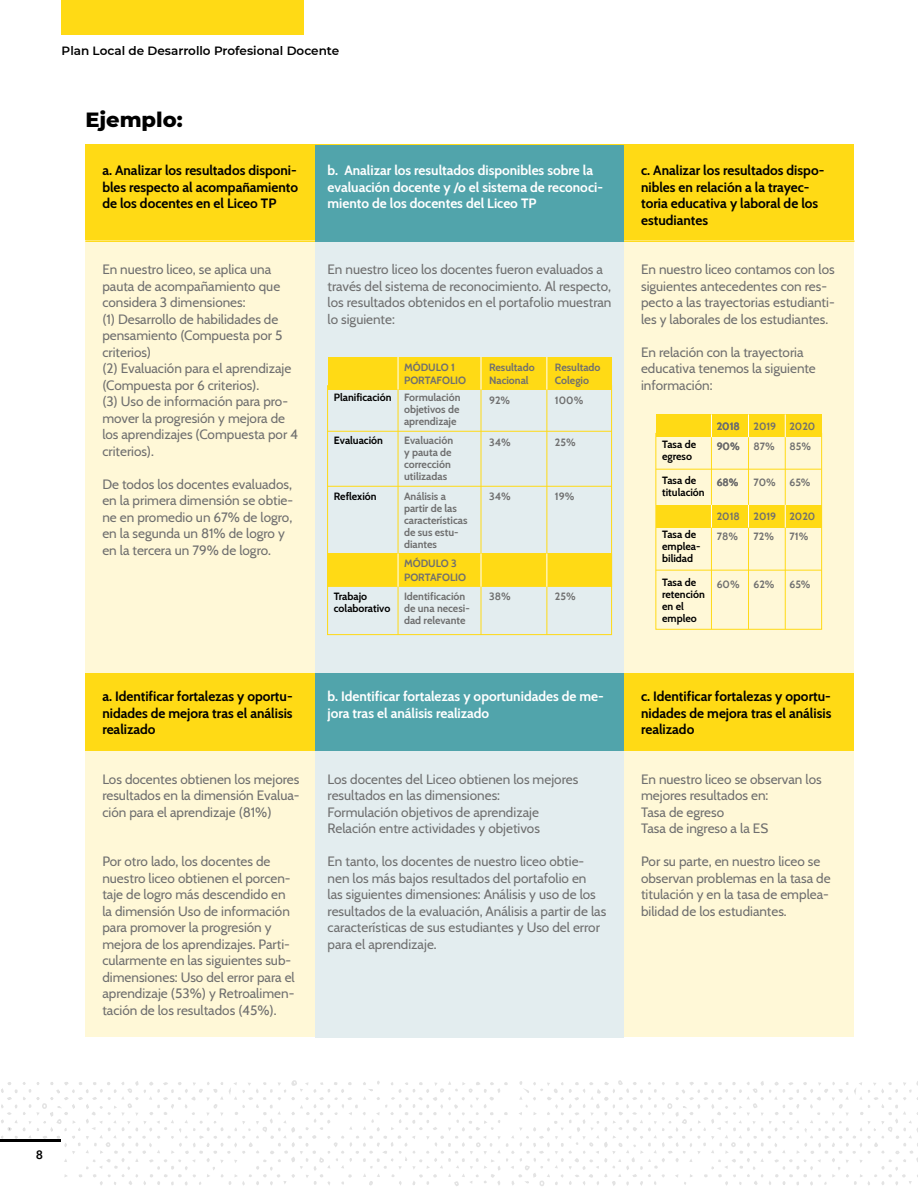
<style>
.page{position:relative;width:918px;height:1188px;background:#fff}
.page>*{position:absolute;margin:0;border:0;box-sizing:border-box;transform-origin:0 0}
.t1{font:800 21px "Montserrat";color:#000}
.t2{font:13.5px/16.5px "Cabin";color:#6f6f6f}
.t3{font:700 13.5px/16.5px "Cabin";color:#000;text-align:justify}
.t4{font:700 13.5px/16.5px "Cabin";color:#fff}
.t5{font:600 12px "Montserrat";color:#000}
.t6{font:600 12px "Avenir Next LT Pro";color:#000}
.t7{font:700 10.5px/12px "Cabin";color:#6f6f6f}
.t8{font:700 10.5px/12px "Cabin";color:#000}
</style>
<div class="page">
<svg style="left:0;top:1080px;width:918px;height:106px"></svg>
<div style="left:0;top:1143px;width:61px;height:45px;background:#fff"></div>
<div style="left:62px;top:0;width:242px;height:35px;background:#ffda15"></div>
<hr style="left:0;top:1140px;width:61px;height:2px;background:#000">
<div style="left:86px;top:232px;width:768px;height:805px;background:#fff8d7"></div>
<div style="left:315px;top:242px;width:309px;height:796px;background:#e3edef"></div>
<div style="left:655px;top:433px;width:167px;height:197px;border:1px solid #ffda15"></div>
<div style="left:328px;top:357px;width:284px;height:33px;background:#ffda15"></div>
<div style="left:328px;top:553px;width:284px;height:33px;background:#ffda15"></div>
<div style="left:85px;top:145px;width:769px;height:95px;background:#ffda15"></div>
<div style="left:85px;top:673px;width:769px;height:78px;background:#ffda15"></div>
<div style="left:656px;top:414px;width:166px;height:23px;background:#ffda15"></div>
<div style="left:327px;top:553px;width:285px;height:34px;border:1px solid #ffda15"></div>
<div style="left:656px;top:505px;width:166px;height:23px;background:#ffda15"></div>
<hr style="left:85px;top:240px;width:770px;height:2px;background:#ffda15">
<hr style="left:398px;top:385px;width:1px;height:250px;background:#ffda15">
<hr style="left:398px;top:357px;width:1px;height:33px;background:#fff">
<hr style="left:398px;top:553px;width:1px;height:34px;background:#fff">
<hr style="left:711px;top:433px;width:1px;height:196px;background:#ffda15">
<svg style="left:711px;top:414px;width:1px;height:23px"></svg>
<svg style="left:711px;top:505px;width:1px;height:23px"></svg>
<hr style="left:481px;top:385px;width:1px;height:250px;background:#ffda15">
<hr style="left:481px;top:357px;width:1px;height:33px;background:#fff">
<hr style="left:481px;top:553px;width:1px;height:34px;background:#fff">
<hr style="left:748px;top:433px;width:1px;height:196px;background:#ffda15">
<svg style="left:748px;top:414px;width:1px;height:23px"></svg>
<svg style="left:748px;top:505px;width:1px;height:23px"></svg>
<hr style="left:785px;top:433px;width:1px;height:196px;background:#ffda15">
<svg style="left:785px;top:414px;width:1px;height:23px"></svg>
<svg style="left:785px;top:505px;width:1px;height:23px"></svg>
<hr style="left:547px;top:385px;width:1px;height:250px;background:#ffda15">
<hr style="left:547px;top:357px;width:1px;height:33px;background:#fff">
<hr style="left:547px;top:553px;width:1px;height:34px;background:#fff">
<hr style="left:328px;top:431px;width:284px;height:1px;background:#ffda15">
<hr style="left:328px;top:486px;width:284px;height:1px;background:#ffda15">
<hr style="left:656px;top:469px;width:166px;height:1px;background:#ffda15">
<hr style="left:656px;top:570px;width:166px;height:1px;background:#ffda15">
<div style="left:315px;top:145px;width:309px;height:97px;background:#51a4ab"></div>
<div style="left:315px;top:673px;width:309px;height:78px;background:#51a4ab"></div>
<p class="t5" style="left:62px;top:43px;width:279px">Plan Local de Desarrollo Profesional Docente</p>
<h1 class="t1" style="left:85px;top:104px;width:99px">Ejemplo:</h1>
<p class="t3" style="left:102px;top:162px;width:197px">a. Analizar los resultados disponi&shy;bles respecto al acompañamiento de los docentes en el Liceo TP</p>
<p class="t2" style="left:102px;top:261px;width:197px">En nuestro liceo, se aplica una pauta de acompañamiento que considera 3 dimensiones:<br>(1) Desarrollo de habilidades de pensamiento (Compuesta por 5 criterios)<br>(2) Evaluación para el aprendizaje (Compuesta por 6 criterios).<br>(3) Uso de información para pro&shy;mover la progresión y mejora de los aprendizajes (Compuesta por 4 criterios).</p>
<p class="t2" style="left:102px;top:475px;width:192px">De todos los docentes evaluados, en la primera dimensión se obtie&shy;ne en promedio un 67% de logro, en la segunda un 81% de logro y en la tercera un 79% de logro.</p>
<p class="t3" style="left:102px;top:687px;width:192px">a. Identificar fortalezas y oportu&shy;nidades de mejora tras el análisis realizado</p>
<p class="t2" style="left:102px;top:770px;width:199px;text-align:justify">Los docentes obtienen los mejores resultados en la dimensión Evalua&shy;ción para el aprendizaje (81%)</p>
<p class="t2" style="left:102px;top:852px;width:194px">Por otro lado, los docentes de nuestro liceo obtienen el porcen&shy;taje de logro más descendido en la dimensión Uso de información para promover la progresión y mejora de los aprendizajes. Parti&shy;cularmente en las siguientes sub&shy;dimensiones: Uso del error para el aprendizaje (53%) y Retroalimen&shy;tación de los resultados (45%).</p>
<p class="t4" style="left:328px;top:162px;width:277px">b. Analizar los resultados disponibles sobre la evaluación docente y /o el sistema de reconoci&shy;miento de los docentes del Liceo TP</p>
<p class="t2" style="left:328px;top:261px;width:285px">En nuestro liceo los docentes fueron evaluados a través del sistema de reconocimiento. Al respecto, los resultados obtenidos en el portafolio muestran lo siguiente:</p>
<p class="t8" style="left:334px;top:390px;width:59px">Planificación</p>
<p class="t8" style="left:334px;top:434px;width:51px">Evaluación</p>
<p class="t8" style="left:334px;top:489px;width:44px">Reflexión</p>
<p class="t8" style="left:334px;top:590px;width:58px">Trabajo colaborativo</p>
<p class="t7" style="left:404px;top:360px;width:64px;line-height:13.5px">MÓDULO 1<br>PORTAFOLIO</p>
<p class="t7" style="left:404px;top:391px;width:58px;text-align:justify">Formulación objetivos de aprendizaje</p>
<p class="t7" style="left:404px;top:434px;width:51px">Evaluación y pauta de corrección utilizadas</p>
<p class="t7" style="left:404px;top:490px;width:65px">Análisis a partir de las características de sus estu&shy;diantes</p>
<p class="t7" style="left:404px;top:556px;width:64px;line-height:13.5px">MÓDULO 3<br>PORTAFOLIO</p>
<p class="t7" style="left:404px;top:590px;width:67px">Identificación de una necesi&shy;dad relevante</p>
<p class="t7" style="left:489px;top:360px;width:47px;line-height:13.5px">Resultado<br>Nacional</p>
<p class="t7" style="left:489px;top:394px;width:23px">92%</p>
<p class="t7" style="left:489px;top:436px;width:23px">34%</p>
<p class="t7" style="left:489px;top:490px;width:23px">34%</p>
<p class="t7" style="left:489px;top:590px;width:23px">38%</p>
<p class="t7" style="left:555px;top:360px;width:47px;line-height:13.5px">Resultado<br>Colegio</p>
<p class="t7" style="left:555px;top:394px;width:30px">100%</p>
<p class="t7" style="left:555px;top:436px;width:22px">25%</p>
<p class="t7" style="left:555px;top:490px;width:21px">19%</p>
<p class="t7" style="left:555px;top:590px;width:22px">25%</p>
<p class="t4" style="left:328px;top:688px;width:278px">b. Identificar fortalezas y oportunidades de me&shy;jora tras el análisis realizado</p>
<p class="t2" style="left:328px;top:770px;width:252px">Los docentes del Liceo obtienen los mejores resultados en las dimensiones:<br>Formulación objetivos de aprendizaje Relación entre actividades y objetivos</p>
<p class="t2" style="left:328px;top:852px;width:280px">En tanto, los docentes de nuestro liceo obtie&shy;nen los más bajos resultados del portafolio en<br>las siguientes dimensiones: Análisis y uso de los resultados de la evaluación, Análisis a partir de las características de sus estudiantes y Uso del error para el aprendizaje.</p>
<p class="t3" style="left:641px;top:162px;width:185px;text-align:left">c. Analizar los resultados dispo&shy;nibles en relación a la trayec&shy;toria educativa y laboral de los estudiantes</p>
<p class="t2" style="left:641px;top:260px;width:195px">En nuestro liceo contamos con los siguientes antecedentes con res&shy;pecto a las trayectorias estudianti&shy;les y laborales de los estudiantes.</p>
<p class="t2" style="left:641px;top:343px;width:176px">En relación con la trayectoria educativa tenemos la siguiente información:</p>
<p class="t8" style="left:662px;top:438px;width:35px">Tasa de egreso</p>
<p class="t8" style="left:662px;top:474px;width:44px">Tasa de titulación</p>
<p class="t8" style="left:662px;top:528px;width:40px">Tasa de emplea&shy;bilidad</p>
<p class="t8" style="left:662px;top:576px;width:44px">Tasa de retención en el empleo</p>
<p class="t7" style="left:717px;top:416px;width:25px;line-height:19.5px">2018<br>90%</p>
<p class="t7" style="left:717px;top:475px;width:23px">68%</p>
<p class="t7" style="left:717px;top:506px;width:25px;line-height:19.5px">2018<br>78%</p>
<p class="t7" style="left:717px;top:577px;width:24px">60%</p>
<p class="t7" style="left:753px;top:416px;width:24px;line-height:19.5px">2019<br>87%</p>
<p class="t7" style="left:753px;top:475px;width:24px">70%</p>
<p class="t7" style="left:753px;top:506px;width:24px;line-height:19.5px">2019<br>72%</p>
<p class="t7" style="left:789px;top:416px;width:27px;line-height:19.5px">2020<br>85%</p>
<p class="t7" style="left:789px;top:475px;width:23px">65%</p>
<p class="t7" style="left:789px;top:506px;width:27px;line-height:19.5px">2020<br>71%</p>
<p class="t7" style="left:753px;top:577px;width:23px">62%</p>
<p class="t7" style="left:789px;top:577px;width:23px">65%</p>
<p class="t3" style="left:641px;top:687px;width:192px">c. Identificar fortalezas y oportu&shy;nidades de mejora tras el análisis realizado</p>
<p class="t2" style="left:641px;top:770px;width:182px">En nuestro liceo se observan los mejores resultados en:<br>Tasa de egreso<br>Tasa de ingreso a la ES</p>
<p class="t2" style="left:641px;top:852px;width:191px">Por su parte, en nuestro liceo se observan problemas en la tasa de titulación y en la tasa de emplea&shy;bilidad de los estudiantes.</p>
<p class="t6" style="left:36px;top:1148px;width:9px">8</p>
</div>
